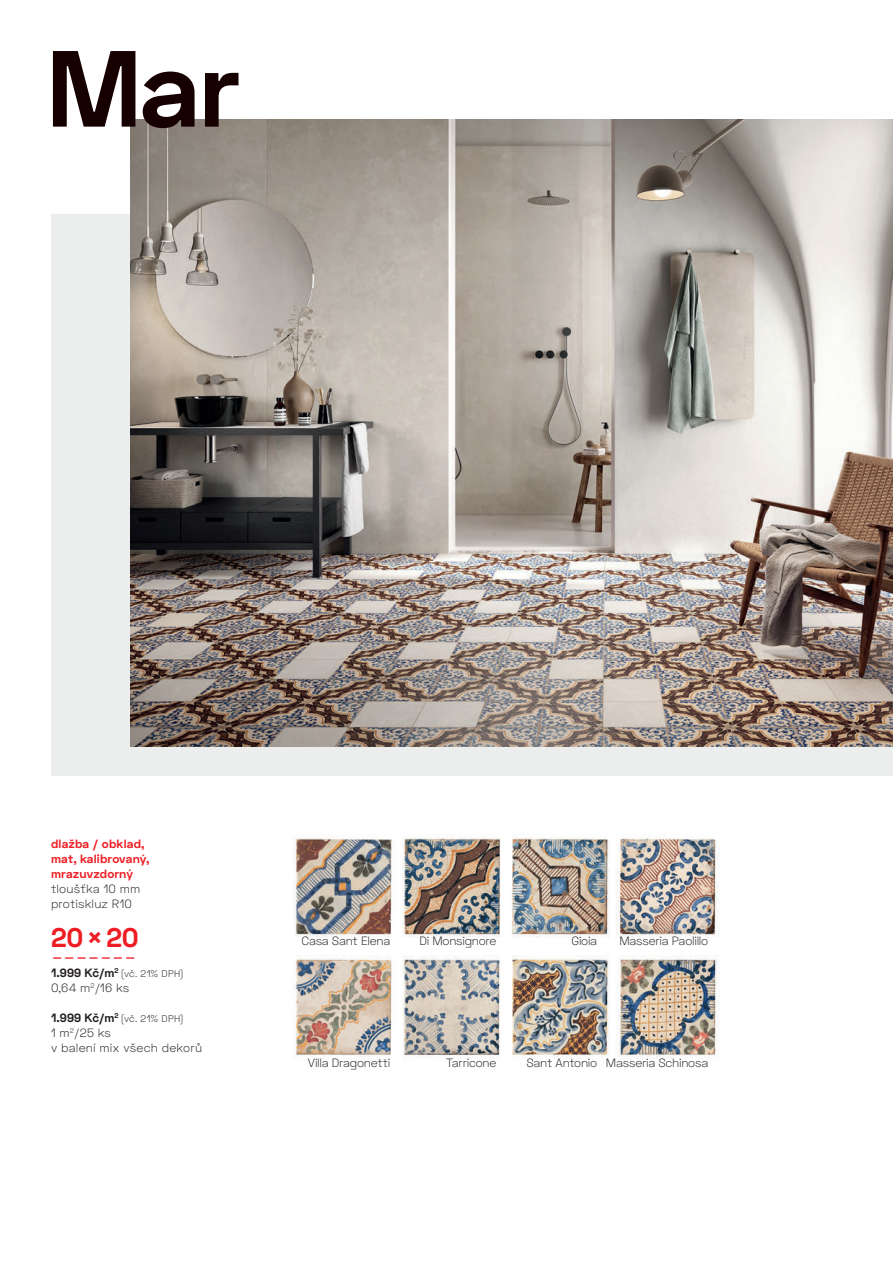
<style>
.page{position:relative;width:893px;height:1263px;background:#fff}
.page>*{position:absolute;margin:0;border:0;box-sizing:border-box;transform-origin:0 0}
.t1{font:700 108px "Space Grotesk";color:#170000}
.t2{font:300 27px "Space Grotesk";color:#ee1d23}
.t3{font:700 27px "Space Grotesk";color:#ee1d23}
.t4{font:300 12px "Space Grotesk";letter-spacing:-.02em;color:#231f20}
.t5{font:300 12px/15px "Space Grotesk";letter-spacing:.015em;color:#231f20}
.t6{font:700 12px/15px "Space Grotesk";letter-spacing:.015em;color:#ee1d23}
.t7{font:300 9.75px "Space Grotesk";letter-spacing:.03em;color:#231f20}
.s1{font-weight:700;font-size:12px}
</style>
<div class="page">
<div style="left:51px;top:214px;width:842px;height:561px;background:#eceded"></div>
<img style="left:130px;top:119px;width:763px;height:628px">
<img style="left:293px;top:837px;width:426px;height:222px">
<h1 class="t1" style="left:46px;top:19px;width:195px">Mar</h1>
<p class="t6" style="left:51px;top:836px;width:100px">dlažba / obklad, mat, kalibrovaný, mrazuvzdorný</p>
<p class="t5" style="left:51px;top:881px;width:91px">tloušťka 10 mm protiskluz R10</p>
<h2 class="t3" style="left:51px;top:920px;width:89px">20×20</h2>
<h2 class="t2" style="left:51px;top:938px;width:87px">-------</h2>
<p class="t7" style="left:51px;top:967px;width:134px"><span class="s1">1.999 Kč/m</span><sup>2</sup> (vč. 21% DPH)</p>
<p class="t4" style="left:51px;top:980px;width:80px">0,64 m<sup>2</sup>/16 ks</p>
<p class="t7" style="left:51px;top:1012px;width:134px"><span class="s1">1.999 Kč/m</span><sup>2</sup> (vč. 21% DPH)</p>
<p class="t5" style="left:51px;top:1025px;width:153px">1 m<sup>2</sup>/25 ks<br>v balení mix všech dekorů</p>
<p class="t4" style="left:302px;top:933px;width:90px">Casa Sant Elena</p>
<p class="t4" style="left:419px;top:933px;width:78px">Di Monsignore</p>
<p class="t4" style="left:571px;top:933px;width:27px">Gioia</p>
<p class="t4" style="left:619px;top:933px;width:90px">Masseria Paolillo</p>
<p class="t4" style="left:308px;top:1055px;width:84px">Villa Dragonetti</p>
<p class="t4" style="left:446px;top:1055px;width:52px">Tarricone</p>
<p class="t4" style="left:526px;top:1055px;width:72px">Sant Antonio</p>
<p class="t4" style="left:606px;top:1055px;width:104px">Masseria Schinosa</p>
</div>
